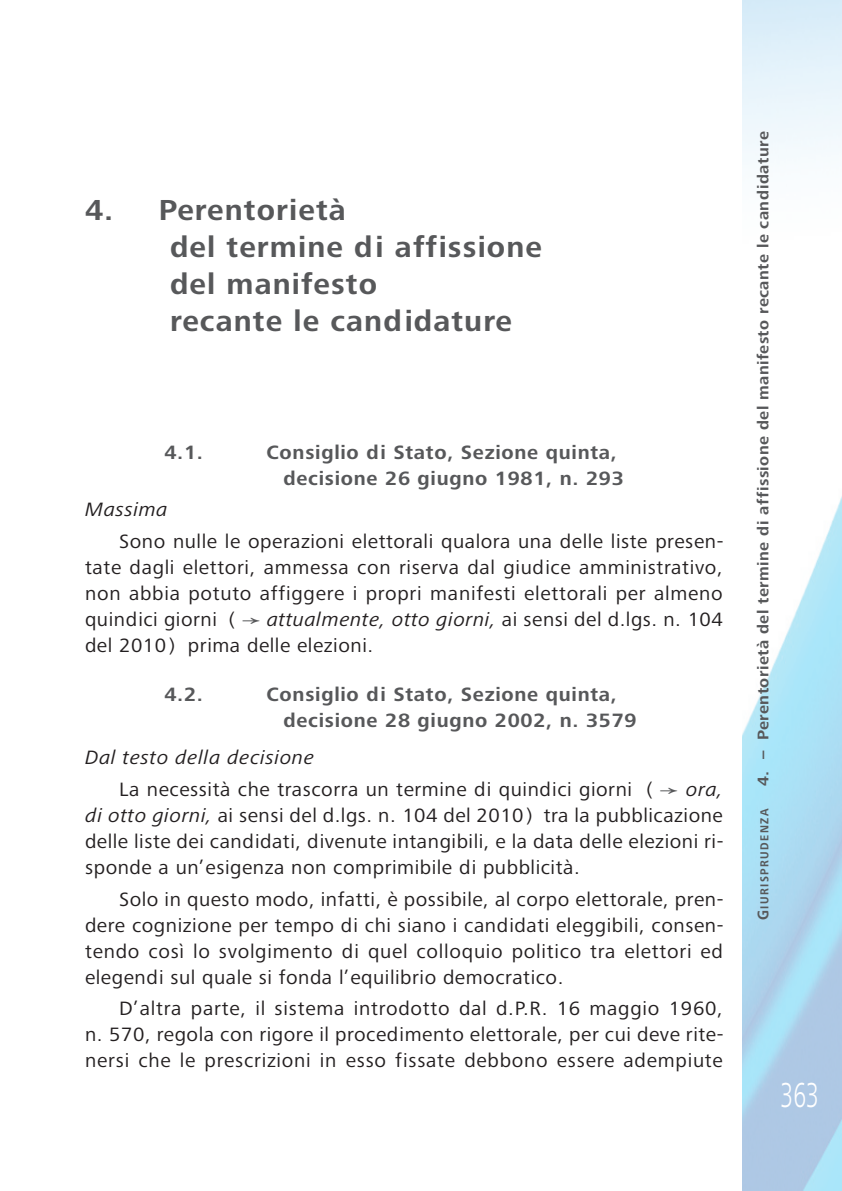
<style>
.page{position:relative;width:842px;height:1191px;background:#fff}
.page>*{position:absolute;margin:0;border:0;box-sizing:border-box;transform-origin:0 0}
.t1{font:300 36px "Frutiger Next Pro";color:#fff;scale:.67 1}
.t2{font:700 30px "Frutiger Next Pro";letter-spacing:.035em;color:#57585a}
.t3{font:20px/26px "Frutiger Next Pro";letter-spacing:.025em;color:#231f20;text-align:justify;scale:1.05 1}
.t4{font:700 20px "Frutiger Next Pro";letter-spacing:.035em;color:#57585a}
.t5{font:italic 20px "Frutiger Next Pro";letter-spacing:.025em;color:#231f20;scale:1.05 1}
.t6{font:700 16px "Frutiger Next Pro";letter-spacing:.025em;color:#57585a;scale:1.05 1}
.t7{font:700 12px "Frutiger Next Pro";letter-spacing:.135em;color:#57585a;scale:.9 1}
.s1{font-family:"Arial Unicode MS";color:#57585a}
.s2{font-style:italic}
.s3{font-size:16px}
</style>
<div class="page">
<img style="left:743px;top:0;width:99px;height:1191px">
<p class="t2" style="left:85px;top:198px;width:262px">4. Perentorietà</p>
<p class="t2" style="left:170px;top:235px;width:373px">del termine di affissione</p>
<p class="t2" style="left:170px;top:272px;width:208px">del manifesto</p>
<p class="t2" style="left:170px;top:309px;width:343px">recante le candidature</p>
<p class="t4" style="left:164px;top:444px;width:40px">4.1.</p>
<p class="t4" style="left:266px;top:444px;width:352px">Consiglio di Stato, Sezione quinta,</p>
<p class="t4" style="left:283px;top:470px;width:342px">decisione 26 giugno 1981, n. 293</p>
<p class="t5" style="left:85px;top:502px;width:80px">Massima</p>
<p class="t3" style="left:85px;top:530px;width:609px;text-indent:34px">Sono nulle le operazioni elettorali qualora una delle liste presen&shy;tate dagli elettori, ammessa con riserva dal giudice amministrativo, non abbia potuto affiggere i propri manifesti elettorali per almeno quindici giorni ( <span class="s1">￫</span> <span class="s2">attualmente, otto giorni,</span> ai sensi del d.lgs. n. 104 del 2010 ) prima delle elezioni.</p>
<p class="t4" style="left:164px;top:686px;width:40px">4.2.</p>
<p class="t4" style="left:266px;top:686px;width:352px">Consiglio di Stato, Sezione quinta,</p>
<p class="t4" style="left:283px;top:712px;width:355px">decisione 28 giugno 2002, n. 3579</p>
<p class="t5" style="left:85px;top:750px;width:220px">Dal testo della decisione</p>
<p class="t3" style="left:85px;top:778px;width:609px;text-indent:34px">La necessità che trascorra un termine di quindici giorni ( <span class="s1">￫</span> <span class="s2">ora, di otto giorni,</span> ai sensi del d.lgs. n. 104 del 2010 ) tra la pubblicazione delle liste dei candidati, divenute intangibili, e la data delle elezioni ri&shy;sponde a un’esigenza non comprimibile di pubblicità.</p>
<p class="t3" style="left:85px;top:887px;width:609px;text-indent:34px">Solo in questo modo, infatti, è possibile, al corpo elettorale, pren&shy;dere cognizione per tempo di chi siano i candidati eleggibili, consen&shy;tendo così lo svolgimento di quel colloquio politico tra elettori ed elegendi sul quale si fonda l’equilibrio democratico.</p>
<p class="t3" style="left:85px;top:997px;width:609px;text-indent:34px">D’altra parte, il sistema introdotto dal d.P.R. 16 maggio 1960, n. 570, regola con rigore il procedimento elettorale, per cui deve rite&shy;nersi che le prescrizioni in esso fissate debbono essere adempiute</p>
<p class="t6" style="left:757px;top:786px;width:624px;rotate:-90deg">4. – Perentorietà del termine di affissione del manifesto recante le candidature</p>
<p class="t7" style="left:760px;top:920px;width:125px;rotate:-90deg"><span class="s3">G</span>IURISPRUDENZA</p>
<p class="t1" style="left:781px;top:1073px;width:58px">363</p>
</div>
